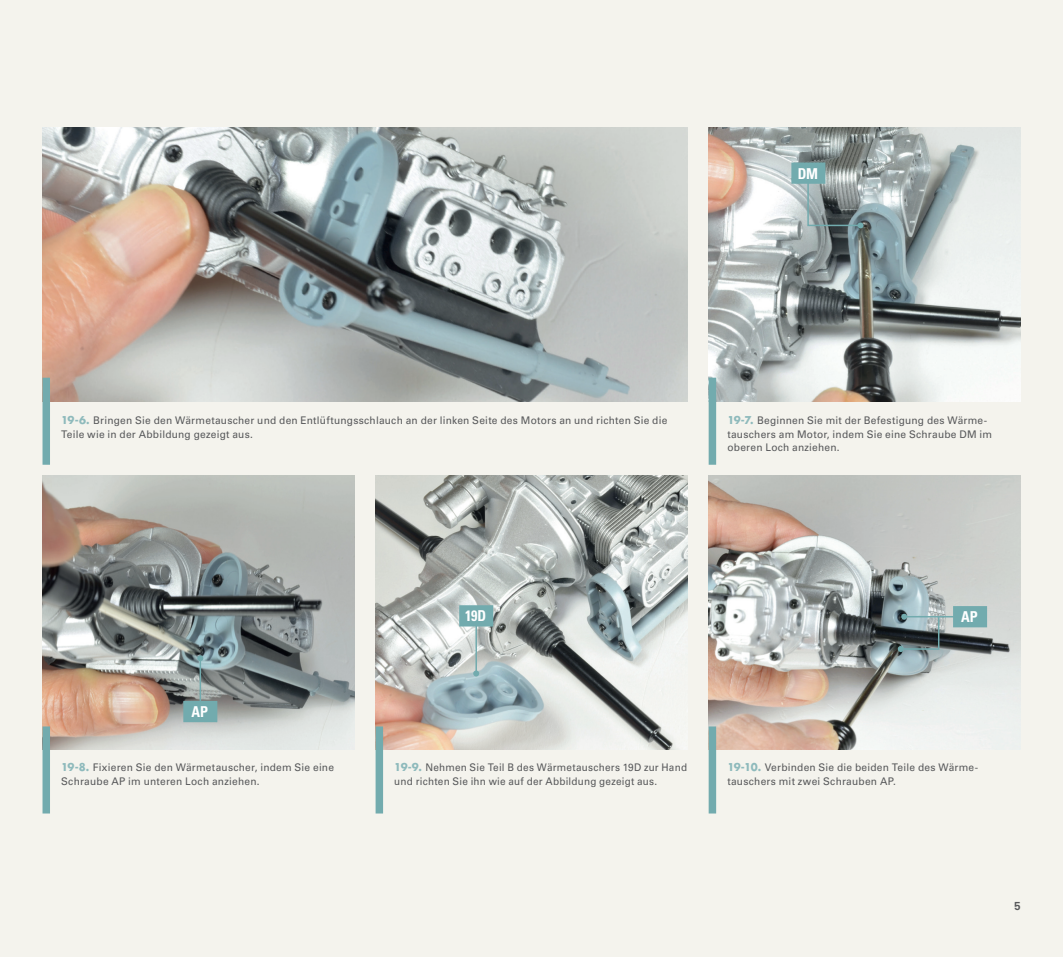
<style>
.page{position:relative;width:1063px;height:957px;background:#f4f3ed}
.page>*{position:absolute;margin:0;border:0;box-sizing:border-box;transform-origin:0 0}
.MONTAGGIO_step_codic{font:700 condensed 15px "Univers LT Std";letter-spacing:-.005em;color:#fff;scale:.95 1}
.t1{font:12px "Coolvetica Rg";color:#57585a}
.MONTAGGIO_DIDA{font:10.5px/13.5px "Univers LT Std";letter-spacing:.02em;color:#57585a}
.MONTAGGIO_DIDA-2{font:10.5px/13.5px "Univers LT Std";letter-spacing:.02em;color:#57585a;scale:.95 1}
.s1{font-family:"Futura Std";font-weight:700;color:#8ebabc}
</style>
<div class="page">
<img style="left:376px;top:475px;width:311px;height:274px">
<img style="left:709px;top:128px;width:311px;height:274px">
<img style="left:709px;top:475px;width:311px;height:274px">
<img style="left:43px;top:128px;width:644px;height:274px">
<img style="left:43px;top:475px;width:311px;height:274px">
<div style="left:376px;top:726px;width:7px;height:87px;background:#72abae"></div>
<div style="left:709px;top:378px;width:7px;height:87px;background:#72abae"></div>
<div style="left:709px;top:726px;width:7px;height:87px;background:#72abae"></div>
<div style="left:43px;top:378px;width:7px;height:87px;background:#72abae"></div>
<div style="left:43px;top:726px;width:7px;height:87px;background:#72abae"></div>
<svg style="left:791px;top:162px;width:72px;height:66px;background:#8a9c9d"></svg>
<hr style="left:200px;top:658px;width:1px;height:51px;background:#72abae">
<svg style="left:197px;top:655px;width:6px;height:6px"></svg>
<svg style="left:183px;top:701px;width:34px;height:21px"></svg>
<hr style="left:475px;top:622px;width:2px;height:51px;background:#72abae">
<svg style="left:473px;top:670px;width:6px;height:6px"></svg>
<svg style="left:459px;top:605px;width:34px;height:21px"></svg>
<hr style="left:904px;top:616px;width:66px;height:1px;background:#72abae">
<svg style="left:953px;top:606px;width:34px;height:21px"></svg>
<svg style="left:898px;top:614px;width:42px;height:38px;background:#67797d"></svg>
<p class="MONTAGGIO_step_codic" style="left:798px;top:164px;width:23px">DM</p>
<p class="MONTAGGIO_DIDA" style="left:61px;top:414px;width:608px"><span class="s1">19-6.</span> Bringen Sie den Wärmetauscher und den Entlüftungsschlauch an der linken Seite des Motors an und richten Sie die<br>Teile wie in der Abbildung gezeigt aus.</p>
<p class="MONTAGGIO_DIDA" style="left:727px;top:414px;width:266px"><span class="s1">19-7.</span> Beginnen Sie mit der Befestigung des Wärme&shy;tauschers am Motor, indem Sie eine Schraube DM im oberen Loch anziehen.</p>
<p class="MONTAGGIO_step_codic" style="left:192px;top:702px;width:19px">AP</p>
<p class="MONTAGGIO_DIDA" style="left:61px;top:761px;width:274px"><span class="s1">19-8.</span> Fixieren Sie den Wärmetauscher, indem Sie eine<br>Schraube AP im unteren Loch anziehen.</p>
<p class="MONTAGGIO_step_codic" style="left:465px;top:607px;width:23px">19D</p>
<p class="MONTAGGIO_step_codic" style="left:961px;top:607px;width:19px">AP</p>
<p class="MONTAGGIO_DIDA-2" style="left:394px;top:761px;width:310px"><span class="s1">19-9.</span> Nehmen Sie Teil B des Wärmetauschers 19D zur Hand und richten Sie ihn wie auf der Abbildung gezeigt aus.</p>
<p class="MONTAGGIO_DIDA" style="left:727px;top:761px;width:251px"><span class="s1">19-10.</span> Verbinden Sie die beiden Teile des Wärme&shy;tauschers mit zwei Schrauben AP.</p>
<p class="t1" style="left:1015px;top:898px;width:7px">5</p>
</div>
